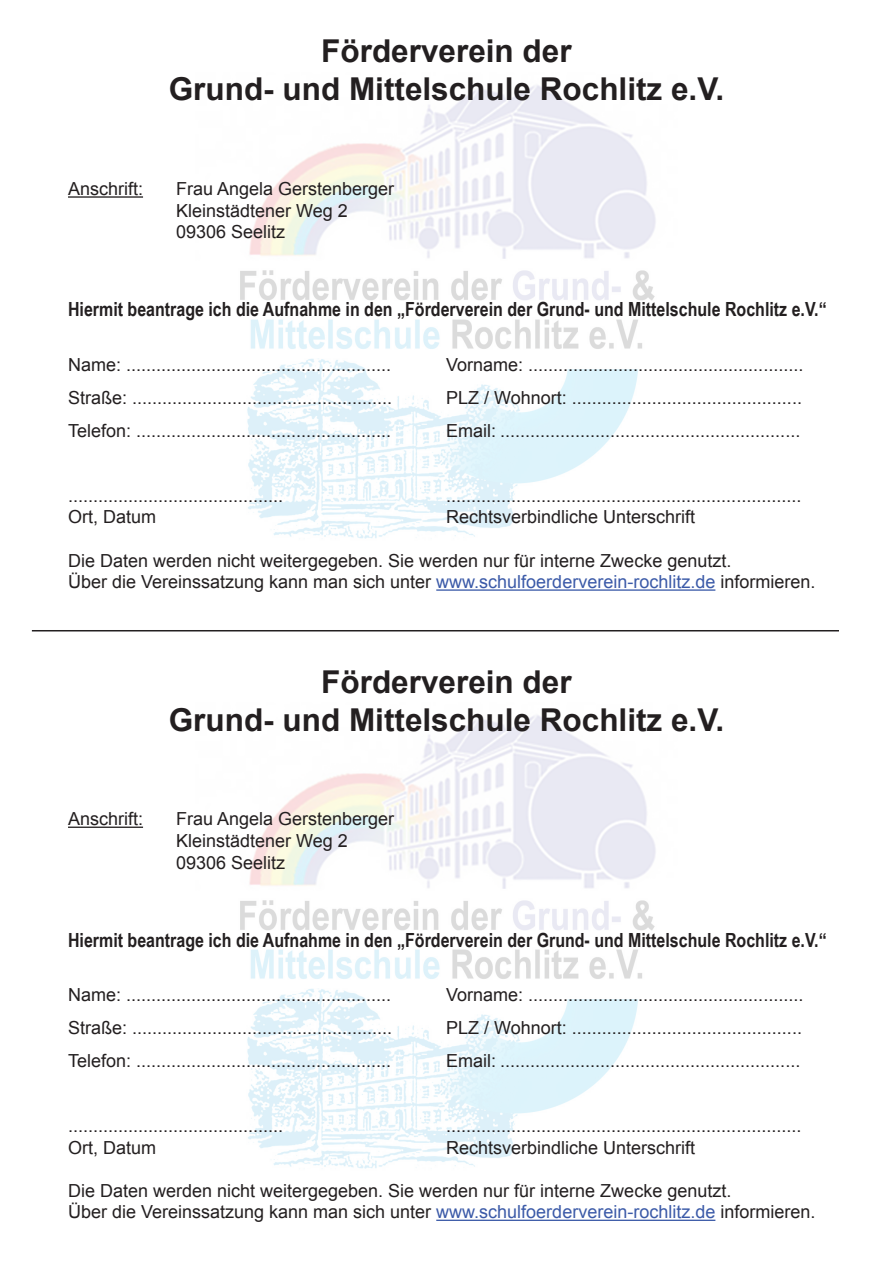
<style>
.page{position:relative;width:893px;height:1263px;background:#fff}
.page>*{position:absolute;margin:0;border:0;box-sizing:border-box;transform-origin:0 0}
.t1{font:700 31.5px/37.8px "Arial";color:#231f20;text-align:center}
.t2{font:700 19.5px "Arial Narrow";color:#231f20}
.t3{font:18px/21.6px "Arial";color:#231f20}
.s1{color:#3b5aa8}
</style>
<div class="page">
<img style="left:240px;top:85px;width:416px;height:454px">
<hr style="left:68px;top:196px;width:75px;height:2px;background:#231f20">
<hr style="left:436px;top:589px;width:279px;height:2px;background:#3b5aa8">
<img style="left:240px;top:715px;width:416px;height:454px">
<hr style="left:68px;top:826px;width:75px;height:2px;background:#231f20">
<hr style="left:436px;top:1219px;width:279px;height:2px;background:#3b5aa8">
<hr style="left:32px;top:630px;width:807px;height:1px;background:#231f20">
<h1 class="t1" style="left:169px;top:33px;width:557px">Förderverein der<br>Grund- und Mittelschule Rochlitz e.V.</h1>
<p class="t3" style="left:68px;top:178px;width:77px">Anschrift:</p>
<p class="t3" style="left:176px;top:178px;width:220px">Frau Angela Gerstenberger<br>Kleinstädtener Weg 2<br>09306 Seelitz</p>
<p class="t2" style="left:68px;top:295px;width:760px">Hiermit beantrage ich die Aufnahme in den „Förderverein der Grund- und Mittelschule Rochlitz e.V.“</p>
<p class="t3" style="left:68px;top:354px;width:325px">Name: .....................................................</p>
<p class="t3" style="left:446px;top:354px;width:359px">Vorname: .......................................................</p>
<p class="t3" style="left:68px;top:387px;width:326px">Straße: ....................................................</p>
<p class="t3" style="left:446px;top:387px;width:357px">PLZ / Wohnort: ..............................................</p>
<p class="t3" style="left:68px;top:420px;width:325px">Telefon: ...................................................</p>
<p class="t3" style="left:446px;top:420px;width:356px">Email: ............................................................</p>
<p class="t3" style="left:68px;top:485px;width:217px">...........................................</p>
<p class="t3" style="left:446px;top:485px;width:357px">.......................................................................</p>
<p class="t3" style="left:68px;top:506px;width:90px">Ort, Datum</p>
<p class="t3" style="left:446px;top:506px;width:251px">Rechtsverbindliche Unterschrift</p>
<p class="t3" style="left:68px;top:550px;width:749px">Die Daten werden nicht weitergegeben. Sie werden nur für interne Zwecke genutzt.<br>Über die Vereinssatzung kann man sich unter <span class="s1">www.schulfoerderverein-rochlitz.de</span> informieren.</p>
<h1 class="t1" style="left:169px;top:664px;width:557px">Förderverein der<br>Grund- und Mittelschule Rochlitz e.V.</h1>
<p class="t3" style="left:68px;top:808px;width:77px">Anschrift:</p>
<p class="t3" style="left:176px;top:808px;width:220px">Frau Angela Gerstenberger<br>Kleinstädtener Weg 2<br>09306 Seelitz</p>
<p class="t2" style="left:68px;top:925px;width:760px">Hiermit beantrage ich die Aufnahme in den „Förderverein der Grund- und Mittelschule Rochlitz e.V.“</p>
<p class="t3" style="left:68px;top:984px;width:325px">Name: .....................................................</p>
<p class="t3" style="left:446px;top:984px;width:359px">Vorname: .......................................................</p>
<p class="t3" style="left:68px;top:1017px;width:326px">Straße: ....................................................</p>
<p class="t3" style="left:446px;top:1017px;width:357px">PLZ / Wohnort: ..............................................</p>
<p class="t3" style="left:68px;top:1050px;width:325px">Telefon: ...................................................</p>
<p class="t3" style="left:446px;top:1050px;width:356px">Email: ............................................................</p>
<p class="t3" style="left:68px;top:1115px;width:217px">...........................................</p>
<p class="t3" style="left:446px;top:1115px;width:357px">.......................................................................</p>
<p class="t3" style="left:68px;top:1136px;width:90px">Ort, Datum</p>
<p class="t3" style="left:446px;top:1136px;width:251px">Rechtsverbindliche Unterschrift</p>
<p class="t3" style="left:68px;top:1180px;width:749px">Die Daten werden nicht weitergegeben. Sie werden nur für interne Zwecke genutzt.<br>Über die Vereinssatzung kann man sich unter <span class="s1">www.schulfoerderverein-rochlitz.de</span> informieren.</p>
</div>
